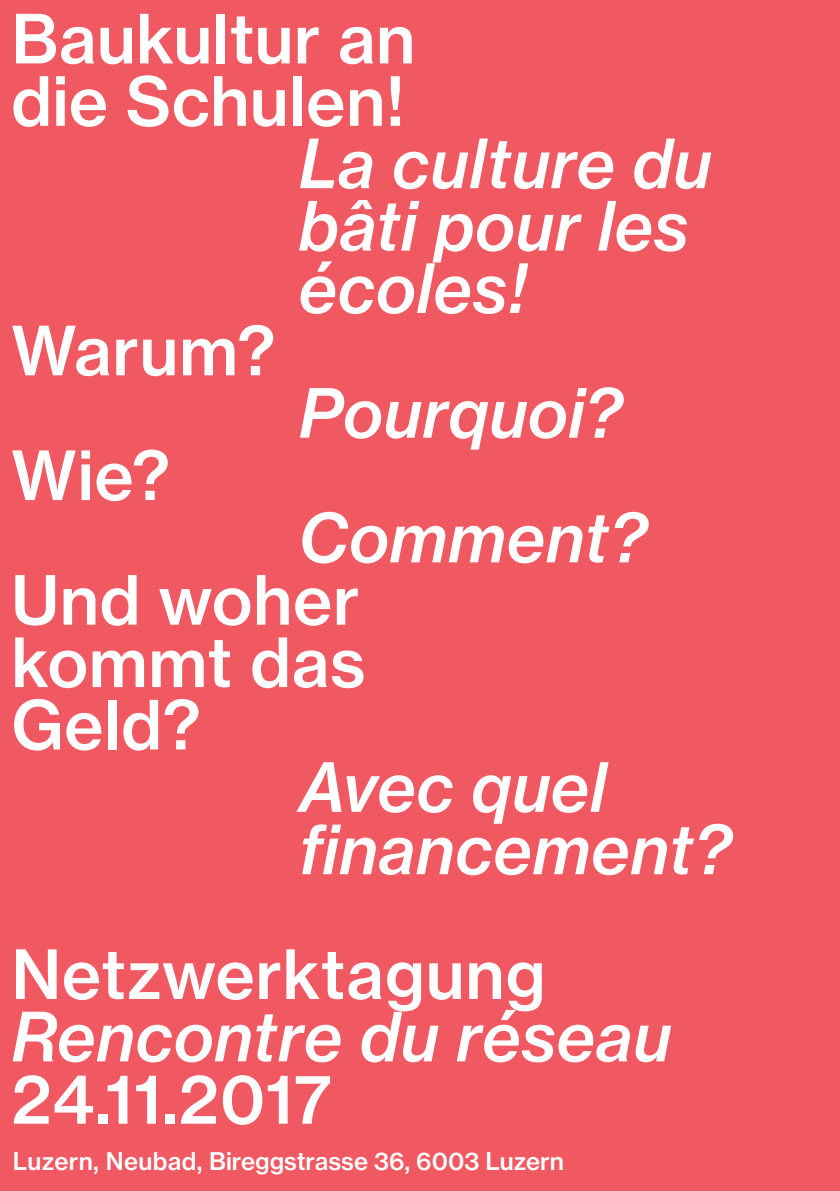
<style>
.page{position:relative;width:840px;height:1191px;background:#fff}
.page>*{position:absolute;margin:0;border:0;box-sizing:border-box;transform-origin:0 0}
.t1{font:66.6px/62.4px "N Haas Grotesk TX Pro 66 Md It";letter-spacing:.01em;color:#fff}
.t2{font:66.6px/62.4px "N Haas Grotesk TX Pro 65 Md";letter-spacing:.01em;color:#fff}
.t3{font:24px "N Haas Grotesk TX Pro 65 Md";color:#fff}
</style>
<div class="page">
<div style="left:0;top:0;width:839px;height:1191px;background:#f05961"></div>
<p class="t2" style="left:11px;top:8px;width:405px">Baukultur an die Schulen!</p>
<p class="t1" style="left:298px;top:133px;width:414px">La culture du bâti pour les écoles!</p>
<p class="t2" style="left:11px;top:320px;width:265px">Warum?</p>
<p class="t1" style="left:298px;top:382px;width:325px">Pourquoi?</p>
<p class="t2" style="left:11px;top:444px;width:160px">Wie?</p>
<p class="t1" style="left:298px;top:507px;width:349px">Comment?</p>
<p class="t2" style="left:11px;top:569px;width:355px;text-align:justify">Und woher kommt das Geld?</p>
<p class="t1" style="left:298px;top:756px;width:434px">Avec quel financement?</p>
<p class="t2" style="left:11px;top:943px;width:535px">Netzwerktagung</p>
<p class="t1" style="left:11px;top:1006px;width:661px">Rencontre du réseau</p>
<p class="t2" style="left:11px;top:1068px;width:321px">24.11.2017</p>
<p class="t3" style="left:13px;top:1145px;width:552px">Luzern, Neubad, Bireggstrasse 36, 6003 Luzern</p>
</div>
